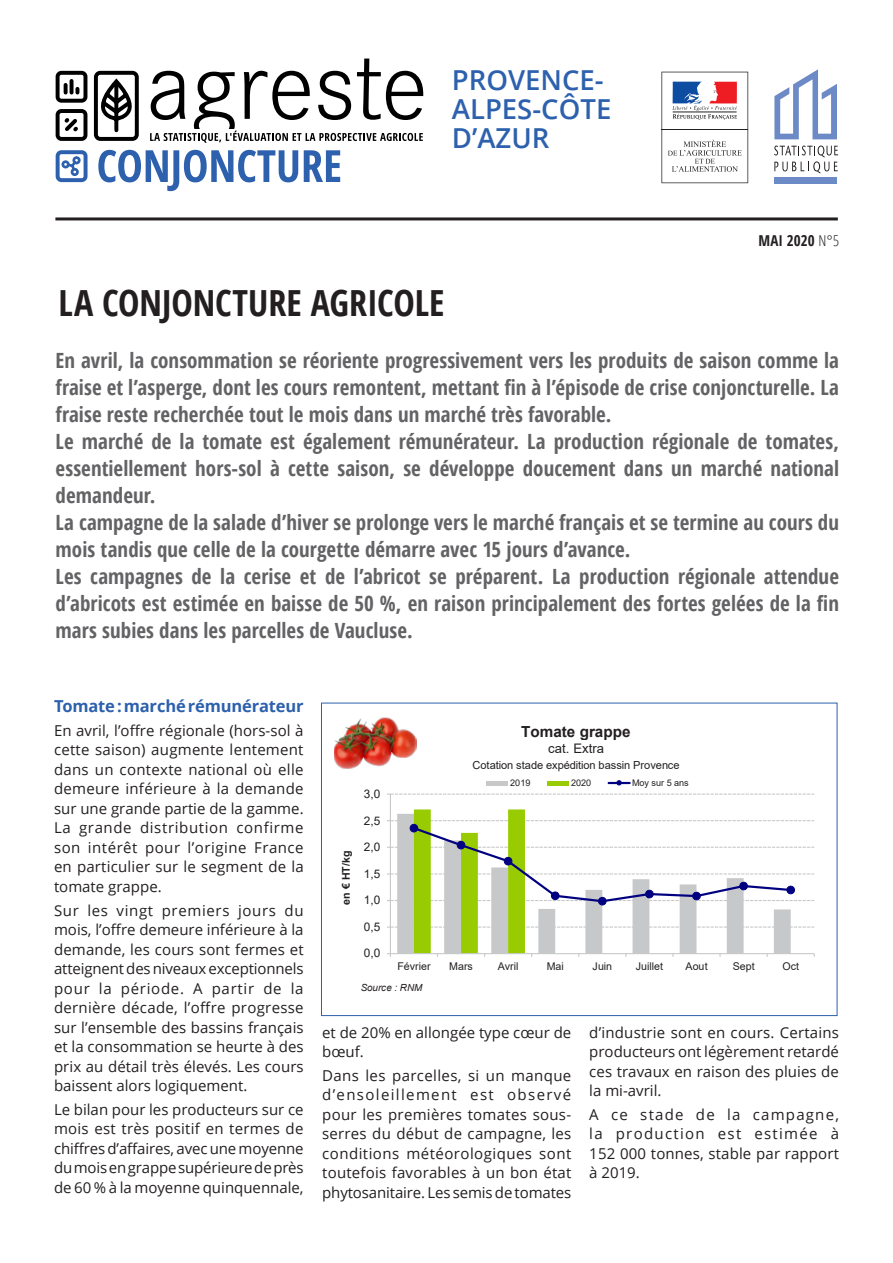
<style>
.page{position:relative;width:893px;height:1263px;background:#fff}
.page>*{position:absolute;margin:0;border:0;box-sizing:border-box;transform-origin:0 0}
.Surtitre{font:700 36px "Open Sans Condensed";color:#231f20}
.t1{font:600 27.6px/29.1px "Open Sans";color:#2d61ae}
.Intro{font:700 21px/27px "Open Sans Condensed";letter-spacing:.005em;color:#636366;text-align:justify}
.t2{font:700 16.5px "Open Sans";letter-spacing:-.01em;color:#2d60ad}
.t3{font:700 15.3px "Arial";letter-spacing:.005em;color:#231f20}
.t4{font:15px/19.5px "Open Sans";color:#231f20;text-align:justify}
.t5{font:700 15px "Open Sans Condensed";letter-spacing:.005em;color:#231f20}
.t6{font:13.2px "Arial";color:#231f20}
.t7{font:11.85px "Arial";color:#231f20}
.t8{font:11.1px "Arial";letter-spacing:-.01em;color:#231f20}
.t9{font:10.65px "Arial";color:#231f20}
.t10{font:700 10.65px "Arial";color:#231f20}
.t11{font:italic 9.75px "Arial";color:#231f20}
.t12{font:9.15px "Arial";letter-spacing:-.01em;color:#231f20}
.s1{font-weight:300}
</style>
<div class="page">
<svg style="left:56px;top:59px;width:367px;height:84px"></svg>
<svg style="left:56px;top:150px;width:32px;height:32px"></svg>
<svg style="left:98px;top:150px;width:200px;height:41px"></svg>
<svg style="left:304px;top:150px;width:36px;height:32px"></svg>
<svg style="left:661px;top:72px;width:87px;height:111px"></svg>
<div style="left:774px;top:177px;width:63px;height:7px;background:#6c8bc6"></div>
<svg style="left:774px;top:146px;width:64px;height:28px"></svg>
<svg style="left:774px;top:69px;width:63px;height:70px"></svg>
<hr style="left:55px;top:217px;width:783px;height:3px;background:#231f20">
<hr style="left:390px;top:794px;width:1px;height:160px;background:#c7c8ca">
<svg style="left:387px;top:793px;width:427px;height:2px"></svg>
<svg style="left:387px;top:809px;width:428px;height:148px"></svg>
<div style="left:410px;top:824px;width:8px;height:8px;background:#000080;border-radius:50%"></div>
<div style="left:410px;top:824px;width:8px;height:8px;border:1px solid #000080;border-radius:50%"></div>
<div style="left:457px;top:841px;width:8px;height:8px;background:#000080;border-radius:50%"></div>
<div style="left:457px;top:841px;width:8px;height:8px;border:1px solid #000080;border-radius:50%"></div>
<div style="left:504px;top:857px;width:8px;height:8px;background:#000080;border-radius:50%"></div>
<div style="left:504px;top:857px;width:8px;height:8px;border:1px solid #000080;border-radius:50%"></div>
<div style="left:551px;top:892px;width:8px;height:7px;background:#000080;border-radius:50%"></div>
<div style="left:551px;top:892px;width:8px;height:8px;border:1px solid #000080;border-radius:50%"></div>
<div style="left:598px;top:897px;width:8px;height:8px;background:#000080;border-radius:50%"></div>
<div style="left:598px;top:897px;width:8px;height:8px;border:1px solid #000080;border-radius:50%"></div>
<div style="left:646px;top:890px;width:7px;height:8px;background:#000080;border-radius:50%"></div>
<div style="left:645px;top:890px;width:8px;height:8px;border:1px solid #000080;border-radius:50%"></div>
<div style="left:693px;top:892px;width:7px;height:8px;background:#000080;border-radius:50%"></div>
<div style="left:692px;top:892px;width:9px;height:8px;border:1px solid #000080;border-radius:50%"></div>
<div style="left:740px;top:882px;width:7px;height:8px;background:#000080;border-radius:50%"></div>
<div style="left:739px;top:882px;width:9px;height:8px;border:1px solid #000080;border-radius:50%"></div>
<div style="left:787px;top:886px;width:7px;height:8px;background:#000080;border-radius:50%"></div>
<div style="left:787px;top:886px;width:8px;height:8px;border:1px solid #000080;border-radius:50%"></div>
<hr style="left:487px;top:781px;width:21px;height:4px;background:#c7c8ca">
<hr style="left:548px;top:781px;width:21px;height:4px;background:#9c0">
<hr style="left:609px;top:782px;width:21px;height:2px;background:#000080">
<svg style="left:617px;top:780px;width:4px;height:5px"></svg>
<div style="left:321px;top:703px;width:516px;height:313px;border:1px solid #2d60ad"></div>
<img style="left:334px;top:718px;width:83px;height:51px">
<p class="t1" style="left:452px;top:65px;width:161px">PROVENCE-<br>ALPES-CÔTE<br>D’AZUR</p>
<p class="t5" style="left:758px;top:230px;width:82px">MAI 2020 <span class="s1">N°5</span></p>
<p class="Surtitre" style="left:59px;top:277px;width:387px">LA CONJONCTURE AGRICOLE</p>
<p class="Intro" style="left:56px;top:347px;width:785px">En avril, la consommation se réoriente progressivement vers les produits de saison comme la fraise et l’asperge, dont les cours remontent, mettant fin à l’épisode de crise conjoncturelle. La fraise reste recherchée tout le mois dans un marché très favorable.</p>
<p class="Intro" style="left:56px;top:428px;width:785px">Le marché de la tomate est également rémunérateur. La production régionale de tomates, essentiellement hors-sol à cette saison, se développe doucement dans un marché national demandeur.</p>
<p class="Intro" style="left:56px;top:509px;width:785px">La campagne de la salade d’hiver se prolonge vers le marché français et se termine au cours du mois tandis que celle de la courgette démarre avec 15 jours d’avance.</p>
<p class="Intro" style="left:56px;top:563px;width:785px">Les campagnes de la cerise et de l’abricot se préparent. La production régionale attendue d’abricots est estimée en baisse de 50 %, en raison principalement des fortes gelées de la fin mars subies dans les parcelles de Vaucluse.</p>
<p class="t2" style="left:54px;top:694px;width:251px">Tomate : marché rémunérateur</p>
<p class="t4" style="left:54px;top:720px;width:251px">En avril, l’offre régionale (hors-sol à cette saison) augmente lentement dans un contexte national où elle demeure inférieure à la demande sur une grande partie de la gamme.<br>La grande distribution confirme son intérêt pour l’origine France en particulier sur le segment de la tomate grappe.</p>
<p class="t4" style="left:54px;top:900px;width:251px">Sur les vingt premiers jours du mois, l’offre demeure inférieure à la demande, les cours sont fermes et atteignent des niveaux exceptionnels pour la période. A partir de la dernière décade, l’offre progresse sur l’ensemble des bassins français et la consommation se heurte à des prix au détail très élevés. Les cours baissent alors logiquement.</p>
<p class="t4" style="left:54px;top:1099px;width:251px">Le bilan pour les producteurs sur ce mois est très positif en termes de chiffres d’affaires, avec une moyenne du mois en grappe supérieure de près de 60 % à la moyenne quinquennale,</p>
<p class="t10" style="left:339px;top:905px;width:55px;rotate:-90deg">en € HT/kg</p>
<p class="t7" style="left:364px;top:785px;width:18px">3,0</p>
<p class="t7" style="left:364px;top:812px;width:18px">2,5</p>
<p class="t7" style="left:364px;top:839px;width:18px">2,0</p>
<p class="t7" style="left:364px;top:865px;width:18px">1,5</p>
<p class="t7" style="left:364px;top:892px;width:18px">1,0</p>
<p class="t7" style="left:364px;top:918px;width:18px">0,5</p>
<p class="t7" style="left:364px;top:945px;width:18px">0,0</p>
<p class="t3" style="left:521px;top:720px;width:111px">Tomate grappe</p>
<p class="t6" style="left:548px;top:739px;width:57px">cat. Extra</p>
<p class="t8" style="left:473px;top:757px;width:209px">Cotation stade expédition bassin Provence</p>
<p class="t12" style="left:510px;top:776px;width:22px">2019</p>
<p class="t12" style="left:571px;top:776px;width:22px">2020</p>
<p class="t12" style="left:632px;top:776px;width:58px">Moy sur 5 ans</p>
<p class="t9" style="left:397px;top:959px;width:35px">Février</p>
<p class="t9" style="left:449px;top:959px;width:25px">Mars</p>
<p class="t9" style="left:498px;top:959px;width:22px">Avril</p>
<p class="t9" style="left:547px;top:959px;width:19px">Mai</p>
<p class="t9" style="left:593px;top:959px;width:21px">Juin</p>
<p class="t9" style="left:636px;top:959px;width:29px">Juillet</p>
<p class="t9" style="left:686px;top:959px;width:24px">Aout</p>
<p class="t9" style="left:733px;top:959px;width:24px">Sept</p>
<p class="t9" style="left:782px;top:959px;width:18px">Oct</p>
<p class="t11" style="left:361px;top:981px;width:63px">Source : RNM</p>
<p class="t4" style="left:322px;top:1022px;width:251px">et de 20% en allongée type cœur de bœuf.</p>
<p class="t4" style="left:322px;top:1065px;width:251px">Dans les parcelles, si un manque d’ensoleillement est observé pour les premières tomates sous&shy;serres du début de campagne, les conditions météorologiques sont toutefois favorables à un bon état phytosanitaire. Les semis de tomates</p>
<p class="t4" style="left:589px;top:1022px;width:251px">d’industrie sont en cours. Certains producteurs ont légèrement retardé ces travaux en raison des pluies de la mi-avril.</p>
<p class="t4" style="left:589px;top:1104px;width:251px">A ce stade de la campagne, la production est estimée à 152 000 tonnes, stable par rapport à 2019.</p>
</div>
